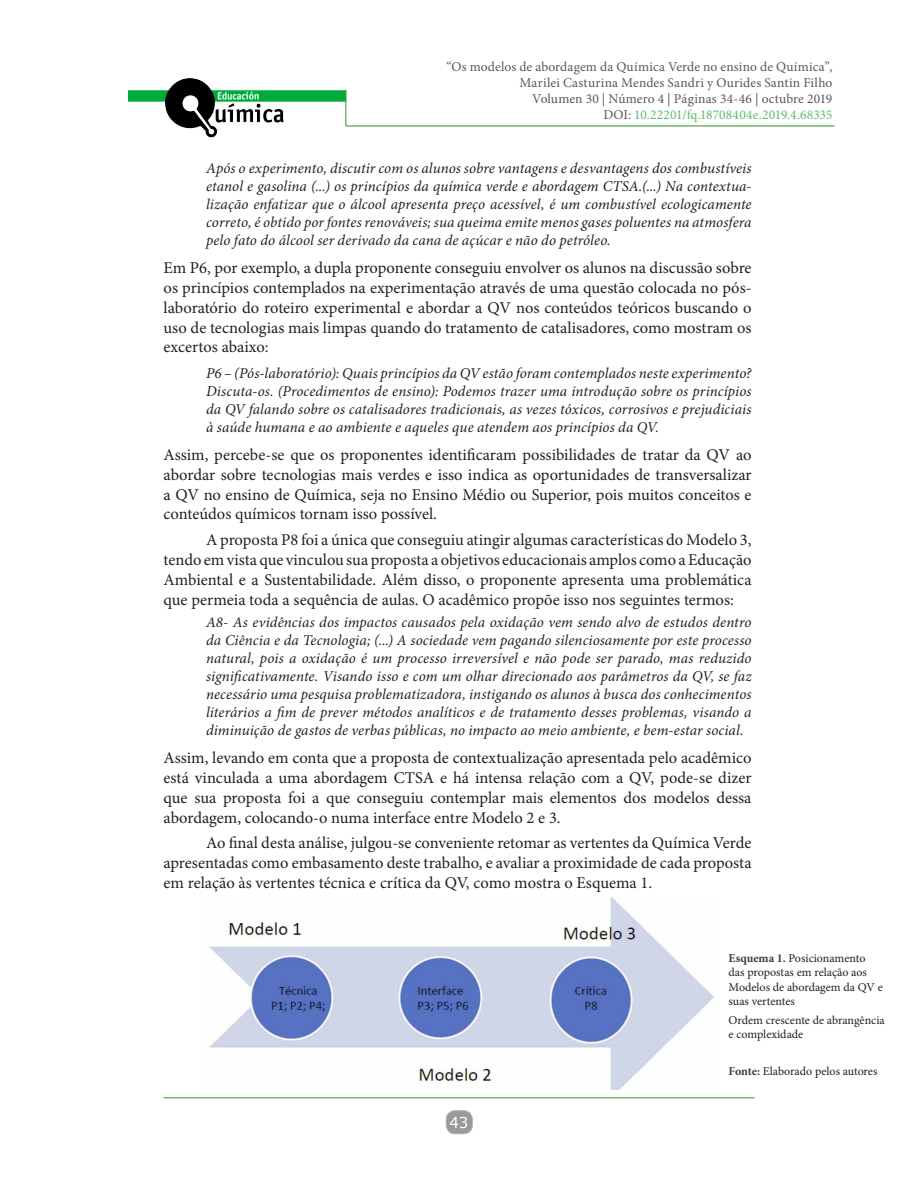
<style>
.page{position:relative;width:918px;height:1188px;background:#fff}
.page>*{position:absolute;margin:0;border:0;box-sizing:border-box;transform-origin:0 0}
.P-SinSan{font:16.5px/19.8px "Minion Pro";color:#231f20;text-align:justify}
.P-san{font:16.5px/19.8px "Minion Pro";color:#231f20;text-align:justify}
.Bando{font:italic 15px/18px "Minion Pro";letter-spacing:.005em;color:#231f20;text-align:justify}
.t1{font:15px "Verdana";color:#fff}
.t2{font:13.5px/16.2px "Minion Pro";letter-spacing:.01em;color:#57585a;text-align:right}
.Nota{font:12px/14.4px "Minion Pro";color:#231f20}
.s1{color:#5ebb6a}
.s2{font-weight:700;color:#3e3e3f}
</style>
<div class="page">
<img style="left:128px;top:78px;width:217px;height:59px">
<hr style="left:345px;top:125px;width:491px;height:2px;background:#8ac084">
<hr style="left:346px;top:126px;width:489px;height:1px;background:#3fa535">
<hr style="left:345px;top:89px;width:2px;height:38px;background:#231f20;opacity:.44">
<hr style="left:346px;top:90px;width:1px;height:36px;background:#3fa535">
<div style="left:446px;top:1111px;width:26px;height:23px;background:#999;border-radius:9px"></div>
<div style="left:446px;top:1110px;width:27px;height:24px;border:1px solid #b4b5b8;border-radius:9px"></div>
<hr style="left:163px;top:1097px;width:592px;height:2px;background:#71b76a">
<hr style="left:164px;top:1098px;width:590px;height:1px;background:#3fa535">
<img style="left:209px;top:898px;width:505px;height:192px">
<p class="t2" style="left:446px;top:58px;width:388px">“Os modelos de abordagem da Química Verde no ensino de Química”, Marilei Casturina Mendes Sandri y Ourides Santin Filho<br>Volumen 30 | Número 4 | Páginas 34-46 | octubre 2019<br>DOI: <span class="s1">10.22201/fq.18708404e.2019.4.68335</span></p>
<p class="Bando" style="left:206px;top:159px;width:547px">Após o experimento, discutir com os alunos sobre vantagens e desvantagens dos combustíveis etanol e gasolina (...) os princípios da química verde e abordagem CTSA.(...) Na contextua&shy;lização enfatizar que o álcool apresenta preço acessível, é um combustível ecologicamente correto, é obtido por fontes renováveis; sua queima emite menos gases poluentes na atmosfera pelo fato do álcool ser derivado da cana de açúcar e não do petróleo.</p>
<p class="P-SinSan" style="left:164px;top:258px;width:590px">Em P6, por exemplo, a dupla proponente conseguiu envolver os alunos na discussão sobre os princípios contemplados na experimentação através de uma questão colocada no pós&shy;laboratório do roteiro experimental e abordar a QV nos conteúdos teóricos buscando o uso de tecnologias mais limpas quando do tratamento de catalisadores, como mostram os excertos abaixo:</p>
<p class="Bando" style="left:206px;top:364px;width:547px">P6 – (Pós-laboratório): Quais princípios da QV estão foram contemplados neste experimento?<br>Discuta-os. (Procedimentos de ensino): Podemos trazer uma introdução sobre os princípios da QV falando sobre os catalisadores tradicionais, as vezes tóxicos, corrosivos e prejudiciais à saúde humana e ao ambiente e aqueles que atendem aos princípios da QV.</p>
<p class="P-SinSan" style="left:164px;top:445px;width:590px">Assim, percebe-se que os proponentes identificaram possibilidades de tratar da QV ao abordar sobre tecnologias mais verdes e isso indica as oportunidades de transversalizar a QV no ensino de Química, seja no Ensino Médio ou Superior, pois muitos conceitos e conteúdos químicos tornam isso possível.</p>
<p class="P-san" style="left:164px;top:530px;width:590px;text-indent:43px">A proposta P8 foi a única que conseguiu atingir algumas características do Modelo 3, tendo em vista que vinculou sua proposta a objetivos educacionais amplos como a Educação Ambiental e a Sustentabilidade. Além disso, o proponente apresenta uma problemática que permeia toda a sequência de aulas. O acadêmico propõe isso nos seguintes termos:</p>
<p class="Bando" style="left:206px;top:613px;width:547px">A8- As evidências dos impactos causados pela oxidação vem sendo alvo de estudos dentro da Ciência e da Tecnologia; (...) A sociedade vem pagando silenciosamente por este processo natural, pois a oxidação é um processo irreversível e não pode ser parado, mas reduzido significativamente. Visando isso e com um olhar direcionado aos parâmetros da QV, se faz necessário uma pesquisa problematizadora, instigando os alunos à busca dos conhecimentos literários a fim de prever métodos analíticos e de tratamento desses problemas, visando a diminuição de gastos de verbas públicas, no impacto ao meio ambiente, e bem-estar social.</p>
<p class="P-SinSan" style="left:164px;top:748px;width:590px">Assim, levando em conta que a proposta de contextualização apresentada pelo acadêmico está vinculada a uma abordagem CTSA e há intensa relação com a QV, pode-se dizer que sua proposta foi a que conseguiu contemplar mais elementos dos modelos dessa abordagem, colocando-o numa interface entre Modelo 2 e 3.</p>
<p class="P-san" style="left:164px;top:833px;width:590px;text-indent:43px">Ao final desta análise, julgou-se conveniente retomar as vertentes da Química Verde apresentadas como embasamento deste trabalho, e avaliar a proximidade de cada proposta em relação às vertentes técnica e crítica da QV, como mostra o Esquema 1.</p>
<p class="t1" style="left:450px;top:1113px;width:20px">43</p>
<p class="Nota" style="left:729px;top:951px;width:156px"><span class="s2">Esquema 1.</span> Posicionamento das propostas em relação aos<br>Modelos de abordagem da QV e suas vertentes</p>
<p class="Nota" style="left:729px;top:1013px;width:158px">Ordem crescente de abrangência e complexidade</p>
<p class="Nota" style="left:729px;top:1064px;width:150px"><span class="s2">Fonte:</span> Elaborado pelos autores</p>
</div>
